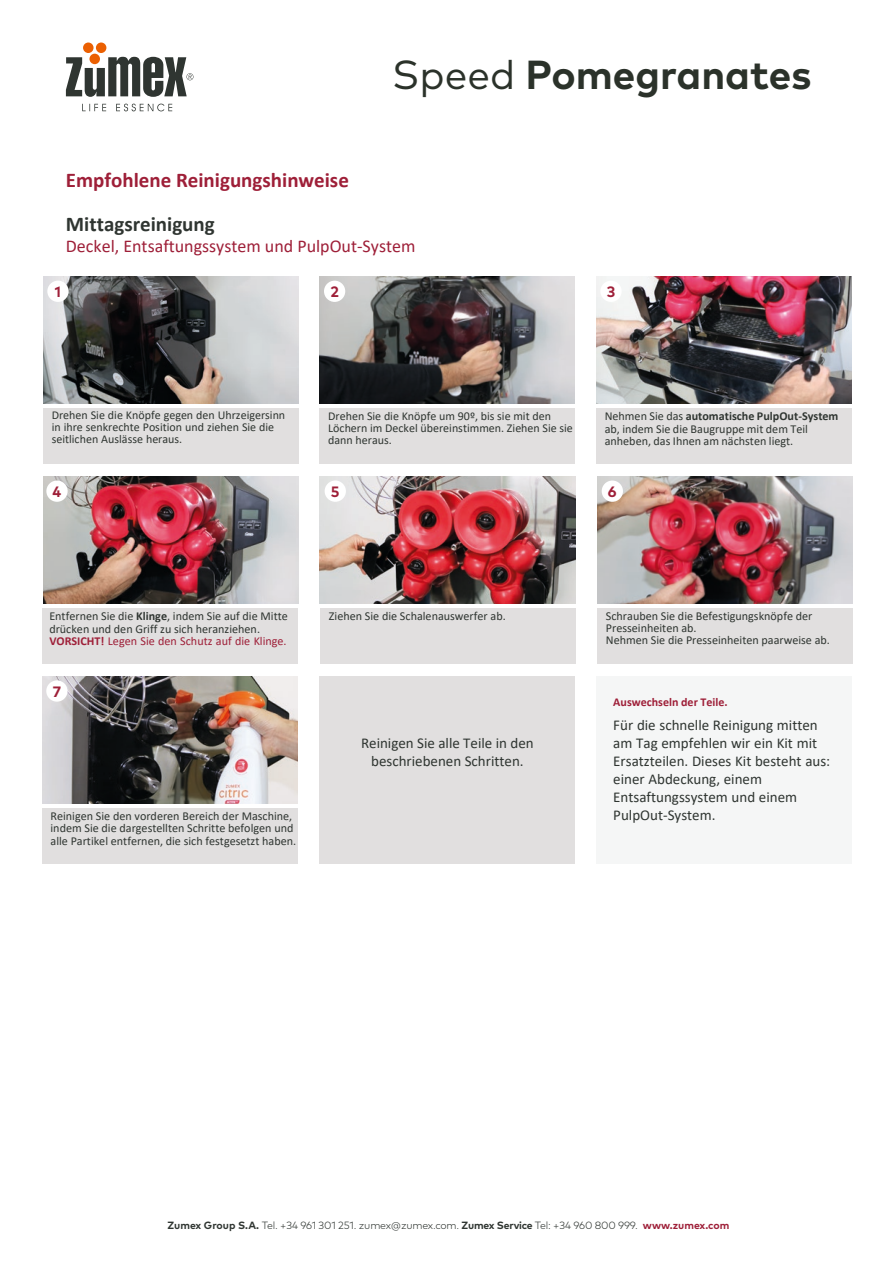
<style>
.page{position:relative;width:893px;height:1263px;background:#fff}
.page>*{position:absolute;margin:0;border:0;box-sizing:border-box;transform-origin:0 0}
.t1{font:700 40.5px "Mark Pro";color:#2b322a}
.t2{font:700 21px "Calibri";color:#9e1f38}
.t3{font:700 21px "Calibri";color:#2f3531}
.t4{font:18px "Calibri";color:#9e1f38}
.t5{font:15px/18px "Calibri";color:#2f3531;text-align:center}
.t6{font:700 15px "Mark Pro";color:#9e1f38}
.t7{font:12.15px/12.1px "Calibri";color:#2f3531}
.t8{font:12px/12px "Calibri";color:#2f3531}
.t9{font:700 12px "Calibri";color:#9e1f38}
.t10{font:300 10.5px "Mark Pro";letter-spacing:-.02em;color:#2f3531}
.s1{font-weight:400}
.s2{font-weight:700}
.s3{font-weight:700;color:#9e1f38}
.s4{color:#9e1f38}
</style>
<div class="page">
<div style="left:320px;top:408px;width:255px;height:55px;background:#e1dfdf"></div>
<div style="left:43px;top:408px;width:255px;height:55px;background:#e1dfdf"></div>
<div style="left:597px;top:608px;width:256px;height:55px;background:#e1dfdf"></div>
<div style="left:320px;top:608px;width:255px;height:55px;background:#e1dfdf"></div>
<div style="left:596px;top:408px;width:255px;height:55px;background:#e1dfdf"></div>
<div style="left:42px;top:808px;width:255px;height:55px;background:#e1dfdf"></div>
<div style="left:42px;top:608px;width:255px;height:55px;background:#e1dfdf"></div>
<div style="left:320px;top:676px;width:255px;height:187px;background:#e1dfdf"></div>
<div style="left:596px;top:676px;width:255px;height:187px;background:#f5f6f6"></div>
<svg style="left:66px;top:43px;width:127px;height:68px"></svg>
<img style="left:320px;top:276px;width:255px;height:128px">
<img style="left:43px;top:276px;width:255px;height:128px">
<img style="left:43px;top:476px;width:255px;height:128px">
<img style="left:597px;top:476px;width:256px;height:128px">
<img style="left:597px;top:276px;width:255px;height:128px">
<img style="left:320px;top:476px;width:255px;height:128px">
<img style="left:42px;top:676px;width:255px;height:128px">
<div style="left:324px;top:281px;width:21px;height:21px;background:#fff;border-radius:50%"></div>
<div style="left:47px;top:281px;width:22px;height:21px;background:#fff;border-radius:50%"></div>
<div style="left:602px;top:480px;width:21px;height:22px;background:#fff;border-radius:50%"></div>
<div style="left:325px;top:480px;width:21px;height:22px;background:#fff;border-radius:50%"></div>
<div style="left:600px;top:281px;width:22px;height:21px;background:#fff;border-radius:50%"></div>
<div style="left:46px;top:680px;width:22px;height:22px;background:#fff;border-radius:50%"></div>
<div style="left:46px;top:480px;width:22px;height:22px;background:#fff;border-radius:50%"></div>
<h1 class="t1" style="left:392px;top:44px;width:421px"><span class="s1">Speed</span> Pomegranates</h1>
<h2 class="t2" style="left:66px;top:165px;width:284px">Empfohlene Reinigungshinweise</h2>
<h2 class="t3" style="left:66px;top:209px;width:150px">Mittagsreinigung</h2>
<h3 class="t4" style="left:66px;top:234px;width:351px">Deckel, Entsaftungssystem und PulpOut-System</h3>
<p class="t6" style="left:55px;top:280px;width:8px">1</p>
<p class="t6" style="left:330px;top:280px;width:10px">2</p>
<p class="t6" style="left:607px;top:280px;width:10px">3</p>
<p class="t8" style="left:52px;top:409px;width:235px">Drehen Sie die Knöpfe gegen den Uhrzeigersinn in ihre senkrechte Position und ziehen Sie die seitlichen Auslässe heraus.</p>
<p class="t8" style="left:328px;top:410px;width:246px">Drehen Sie die Knöpfe um 90º, bis sie mit den<br>Löchern im Deckel übereinstimmen. Ziehen Sie sie dann heraus.</p>
<p class="t7" style="left:605px;top:410px;width:235px">Nehmen Sie das <span class="s2">automatische PulpOut-System </span>ab, indem Sie die Baugruppe mit dem Teil anheben, das Ihnen am nächsten liegt.</p>
<p class="t6" style="left:53px;top:480px;width:10px">4</p>
<p class="t6" style="left:331px;top:480px;width:10px">5</p>
<p class="t6" style="left:608px;top:480px;width:10px">6</p>
<p class="t7" style="left:49px;top:610px;width:240px">Entfernen Sie die <span class="s2">Klinge</span>, indem Sie auf die Mitte drücken und den Griff zu sich heranziehen.<br><span class="s3">VORSICHT!</span> <span class="s4">Legen Sie den Schutz auf die Klinge.</span></p>
<p class="t6" style="left:53px;top:680px;width:10px">7</p>
<p class="t7" style="left:51px;top:810px;width:247px">Reinigen Sie den vorderen Bereich der Maschine, indem Sie die dargestellten Schritte befolgen und alle Partikel entfernen, die sich festgesetzt haben.</p>
<p class="t7" style="left:329px;top:610px;width:178px">Ziehen Sie die Schalenauswerfer ab.</p>
<p class="t5" style="left:361px;top:733px;width:174px">Reinigen Sie alle Teile in den beschriebenen Schritten.</p>
<p class="t7" style="left:606px;top:610px;width:226px">Schrauben Sie die Befestigungsknöpfe der<br>Presseinheiten ab.<br>Nehmen Sie die Presseinheiten paarweise ab.</p>
<p class="t9" style="left:613px;top:693px;width:116px">Auswechseln der Teile.</p>
<p class="t5" style="left:613px;top:716px;width:218px;text-align:left">Für die schnelle Reinigung mitten am Tag empfehlen wir ein Kit mit<br>Ersatzteilen. Dieses Kit besteht aus: einer Abdeckung, einem<br>Entsaftungssystem und einem<br>PulpOut-System.</p>
<p class="t10" style="left:168px;top:1217px;width:563px"><span class="s2">Zumex Group S.A.</span> Tel. +34 961 301 251. zumex@zumex.com. <span class="s2">Zumex Service</span> Tel: +34 960 800 999. <span class="s3">www.zumex.com</span></p>
</div>
